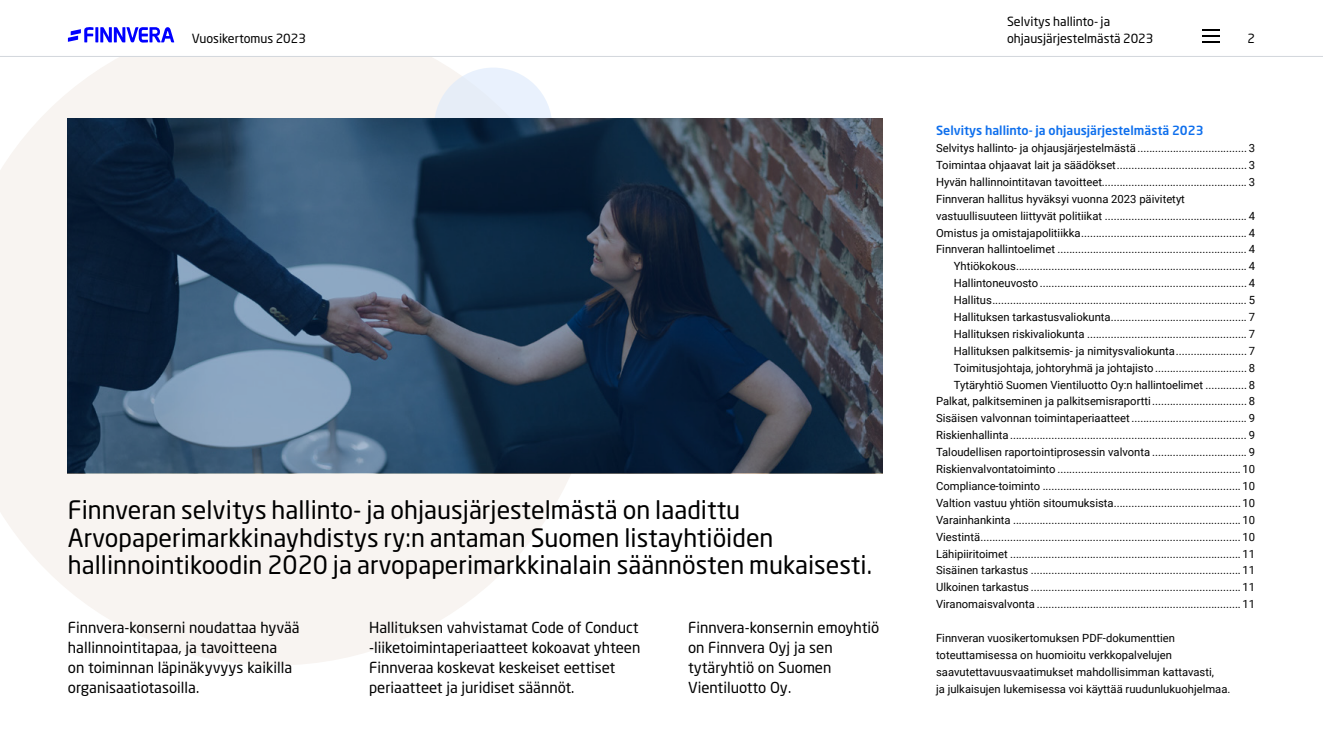
<style>
.page{position:relative;width:1323px;height:745px;background:#fff}
.page>*{position:absolute;margin:0;border:0;box-sizing:border-box;transform-origin:0 0}
.t1{font:25px/27.5px "Neo Sans Std";color:#000}
.t2{font:15px/20px "Neo Sans Std";color:#000}
.t3{font:12.5px/16.2px "Neo Sans Std";color:#000}
.t4{font:500 12.5px "Neo Sans Std";color:#0e6fed}
.t5{font:11.25px/16.9px "Roboto";color:#000}
</style>
<div class="page">
<svg style="left:0;top:57px;width:599px;height:608px;fill:#f8f4f1"></svg>
<div style="left:434px;top:68px;width:118px;height:118px;background:#e9f1fd;border-radius:50%"></div>
<img style="left:68px;top:118px;width:815px;height:355px">
<hr style="left:0;top:56px;width:1323px;height:1px;background:#d2d7dc">
<svg style="left:68px;top:27px;width:106px;height:16px"></svg>
<svg style="left:1202px;top:30px;width:17px;height:13px"></svg>
<p class="t3" style="left:192px;top:30px;width:116px">Vuosikertomus 2023</p>
<h1 class="t1" style="left:68px;top:495px;width:806px">Finnveran selvitys hallinto- ja ohjausjärjestelmästä on laadittu<br>Arvopaperimarkkinayhdistys ry:n antaman Suomen listayhtiöiden hallinnointikoodin 2020 ja arvopaperimarkkinalain säännösten mukaisesti.</h1>
<h2 class="t2" style="left:68px;top:616px;width:233px">Finnvera-konserni noudattaa hyvää hallinnointitapaa, ja tavoitteena<br>on toiminnan läpinäkyvyys kaikilla organisaatiotasoilla.</h2>
<h2 class="t2" style="left:369px;top:616px;width:273px">Hallituksen vahvistamat Code of Conduct -liiketoimintaperiaatteet kokoavat yhteen Finnveraa koskevat keskeiset eettiset periaatteet ja juridiset säännöt.</h2>
<h2 class="t2" style="left:688px;top:616px;width:193px">Finnvera-konsernin emoyhtiö on Finnvera Oyj ja sen tytäryhtiö on Suomen<br>Vientiluotto Oy.</h2>
<p class="t3" style="left:1007px;top:13px;width:148px">Selvitys hallinto- ja ohjausjärjestelmästä 2023</p>
<p class="t3" style="left:1247px;top:30px;width:9px">2</p>
<p class="t4" style="left:936px;top:123px;width:269px">Selvitys hallinto- ja ohjausjärjestelmästä 2023</p>
<p class="t5" style="left:936px;top:139px;width:320px">Selvitys hallinto- ja ohjausjärjestelmästä ..................................... 3</p>
<p class="t5" style="left:936px;top:156px;width:320px">Toimintaa ohjaavat lait ja säädökset............................................ 3</p>
<p class="t5" style="left:936px;top:173px;width:320px">Hyvän hallinnointitavan tavoitteet................................................. 3</p>
<p class="t5" style="left:936px;top:190px;width:250px">Finnveran hallitus hyväksyi vuonna 2023 päivitetyt</p>
<p class="t5" style="left:936px;top:207px;width:320px">vastuullisuuteen liittyvät politiikat ................................................ 4</p>
<p class="t5" style="left:936px;top:223px;width:320px">Omistus ja omistajapolitiikka........................................................ 4</p>
<p class="t5" style="left:936px;top:240px;width:320px">Finnveran hallintoelimet ................................................................ 4</p>
<p class="t5" style="left:954px;top:257px;width:303px">Yhtiökokous.............................................................................. 4</p>
<p class="t5" style="left:954px;top:274px;width:303px">Hallintoneuvosto...................................................................... 4</p>
<p class="t5" style="left:954px;top:291px;width:303px">Hallitus...................................................................................... 5</p>
<p class="t5" style="left:954px;top:308px;width:303px">Hallituksen tarkastusvaliokunta.............................................. 7</p>
<p class="t5" style="left:954px;top:325px;width:303px">Hallituksen riskivaliokunta ...................................................... 7</p>
<p class="t5" style="left:954px;top:342px;width:303px">Hallituksen palkitsemis- ja nimitysvaliokunta........................ 7</p>
<p class="t5" style="left:954px;top:358px;width:303px">Toimitusjohtaja, johtoryhmä ja johtajisto............................... 8</p>
<p class="t5" style="left:954px;top:375px;width:303px">Tytäryhtiö Suomen Vientiluotto Oy:n hallintoelimet .............. 8</p>
<p class="t5" style="left:936px;top:392px;width:320px">Palkat, palkitseminen ja palkitsemisraportti................................ 8</p>
<p class="t5" style="left:936px;top:409px;width:320px">Sisäisen valvonnan toimintaperiaatteet ....................................... 9</p>
<p class="t5" style="left:936px;top:426px;width:320px">Riskienhallinta................................................................................ 9</p>
<p class="t5" style="left:936px;top:443px;width:320px">Taloudellisen raportointiprosessin valvonta ................................ 9</p>
<p class="t5" style="left:936px;top:460px;width:320px">Riskienvalvontatoiminto ..............................................................10</p>
<p class="t5" style="left:936px;top:477px;width:320px">Compliance-toiminto ...................................................................10</p>
<p class="t5" style="left:936px;top:493px;width:320px">Valtion vastuu yhtiön sitoumuksista...........................................10</p>
<p class="t5" style="left:936px;top:510px;width:320px">Varainhankinta .............................................................................10</p>
<p class="t5" style="left:936px;top:527px;width:320px">Viestintä........................................................................................10</p>
<p class="t5" style="left:936px;top:544px;width:320px">Lähipiiritoimet ..............................................................................11</p>
<p class="t5" style="left:936px;top:561px;width:320px">Sisäinen tarkastus .......................................................................11</p>
<p class="t5" style="left:936px;top:578px;width:320px">Ulkoinen tarkastus .......................................................................11</p>
<p class="t5" style="left:936px;top:595px;width:320px">Viranomaisvalvonta .....................................................................11</p>
<p class="t5" style="left:936px;top:628px;width:296px">Finnveran vuosikertomuksen PDF-dokumenttien toteuttamisessa on huomioitu verkkopalvelujen saavutettavuusvaatimukset mahdollisimman kattavasti,<br>ja julkaisujen lukemisessa voi käyttää ruudunlukuohjelmaa.</p>
</div>
